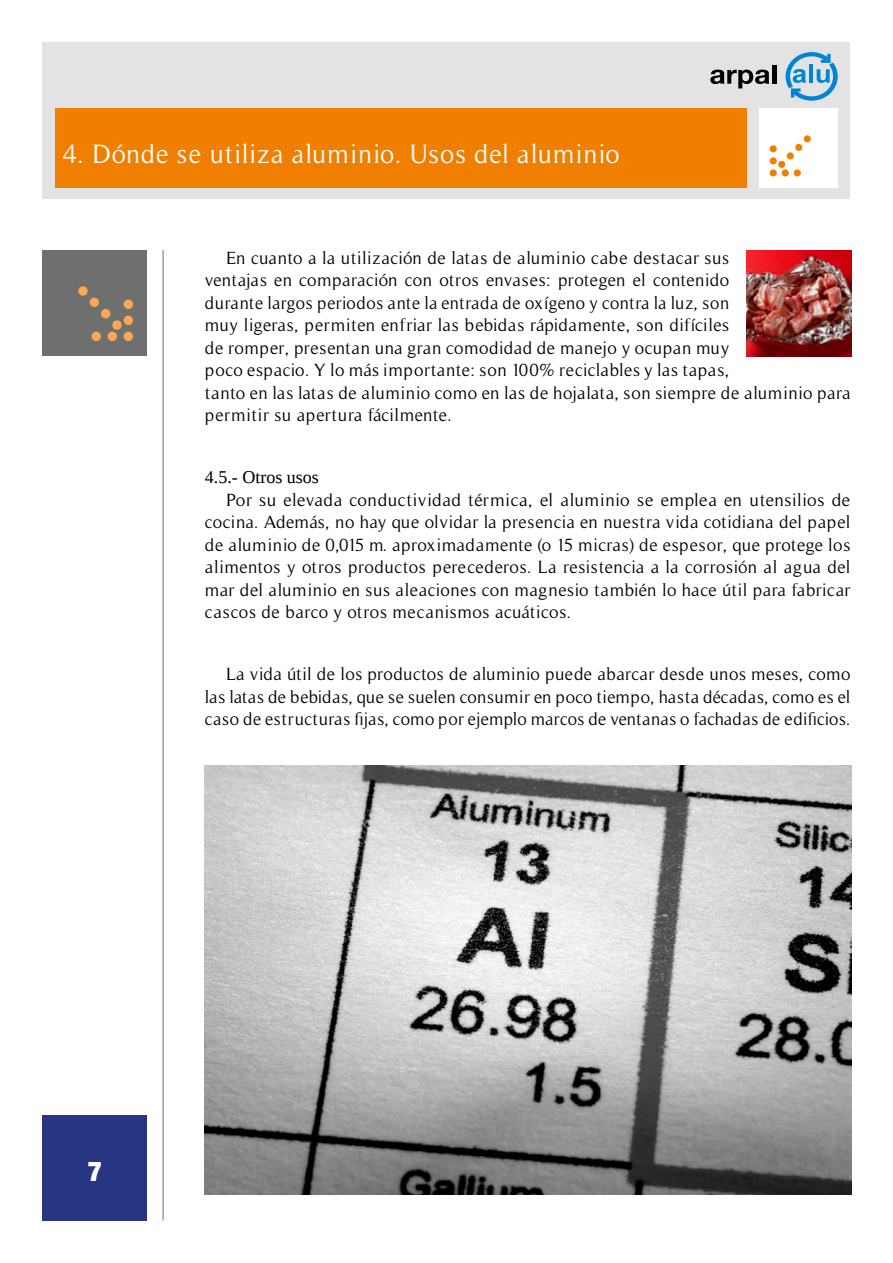
<style>
.page{position:relative;width:893px;height:1263px;background:#fff}
.page>*{position:absolute;margin:0;border:0;box-sizing:border-box;transform-origin:0 0}
.t1{font:27px "Timeless";letter-spacing:.035em;color:#fff}
.t2{font:900 condensed 27px "Helvetica Neue";color:#fff}
.t3{font:18px/22.5px "Timeless";letter-spacing:.03em;color:#000;text-align:justify}
.t4{font:18px "Tinos";color:#000}
</style>
<div class="page">
<div style="left:43px;top:1115px;width:104px;height:105px;background:#283583"></div>
<div style="left:43px;top:43px;width:807px;height:156px;background:#e3e3e3"></div>
<svg style="left:786px;top:52px;width:52px;height:49px"></svg>
<svg style="left:710px;top:70px;width:59px;height:18px"></svg>
<hr style="left:772px;top:65px;width:4px;height:19px;background:#000">
<div style="left:55px;top:108px;width:691px;height:79px;background:#f07f00"></div>
<div style="left:759px;top:108px;width:79px;height:79px;background:#fff"></div>
<div style="left:770px;top:145px;width:7px;height:7px;background:#f07f00;border-radius:50%"></div>
<div style="left:770px;top:157px;width:7px;height:7px;background:#f07f00;border-radius:50%"></div>
<div style="left:770px;top:169px;width:7px;height:7px;background:#f07f00;border-radius:50%"></div>
<div style="left:794px;top:169px;width:7px;height:7px;background:#f07f00;border-radius:50%"></div>
<div style="left:782px;top:169px;width:7px;height:7px;background:#f07f00;border-radius:50%"></div>
<svg style="left:778px;top:135px;width:33px;height:33px"></svg>
<div style="left:43px;top:250px;width:104px;height:105px;background:#706f6f"></div>
<div style="left:124px;top:300px;width:9px;height:9px;background:#f7a859;border-radius:50%"></div>
<div style="left:124px;top:316px;width:9px;height:9px;background:#f7a859;border-radius:50%"></div>
<div style="left:124px;top:332px;width:9px;height:9px;background:#f7a859;border-radius:50%"></div>
<div style="left:92px;top:332px;width:9px;height:9px;background:#f7a859;border-radius:50%"></div>
<div style="left:108px;top:332px;width:9px;height:9px;background:#f7a859;border-radius:50%"></div>
<svg style="left:78px;top:286px;width:44px;height:44px"></svg>
<hr style="left:163px;top:250px;width:1px;height:970px;background:#706f6f">
<img style="left:746px;top:251px;width:105px;height:105px">
<img style="left:205px;top:765px;width:646px;height:429px">
<h1 class="t1" style="left:63px;top:138px;width:559px">4. Dónde se utiliza aluminio. Usos del aluminio</h1>
<p class="t3" style="left:205px;top:246px;width:647px;text-align:left;text-indent:21px">En cuanto a la utilización de latas de aluminio cabe destacar sus<br>ventajas en comparación con otros envases: protegen el contenido<br>durante largos periodos ante la entrada de oxígeno y contra la luz, son<br>muy ligeras, permiten enfriar las bebidas rápidamente, son difíciles<br>de romper, presentan una gran comodidad de manejo y ocupan muy<br>poco espacio. Y lo más importante: son 100% reciclables y las tapas,<br>tanto en las latas de aluminio como en las de hojalata, son siempre de aluminio para permitir su apertura fácilmente.</p>
<p class="t4" style="left:205px;top:468px;width:115px">4.5.- Otros usos</p>
<p class="t3" style="left:205px;top:488px;width:647px;text-indent:21px">Por su elevada conductividad térmica, el aluminio se emplea en utensilios de cocina. Además, no hay que olvidar la presencia en nuestra vida cotidiana del papel de aluminio de 0,015 m. aproximadamente (o 15 micras) de espesor, que protege los alimentos y otros productos perecederos. La resistencia a la corrosión al agua del mar del aluminio en sus aleaciones con magnesio también lo hace útil para fabricar cascos de barco y otros mecanismos acuáticos.</p>
<p class="t3" style="left:205px;top:663px;width:647px;text-indent:21px">La vida útil de los productos de aluminio puede abarcar desde unos meses, como las latas de bebidas, que se suelen consumir en poco tiempo, hasta décadas, como es el caso de estructuras fijas, como por ejemplo marcos de ventanas o fachadas de edificios.</p>
<h1 class="t2" style="left:88px;top:1149px;width:16px">7</h1>
</div>
